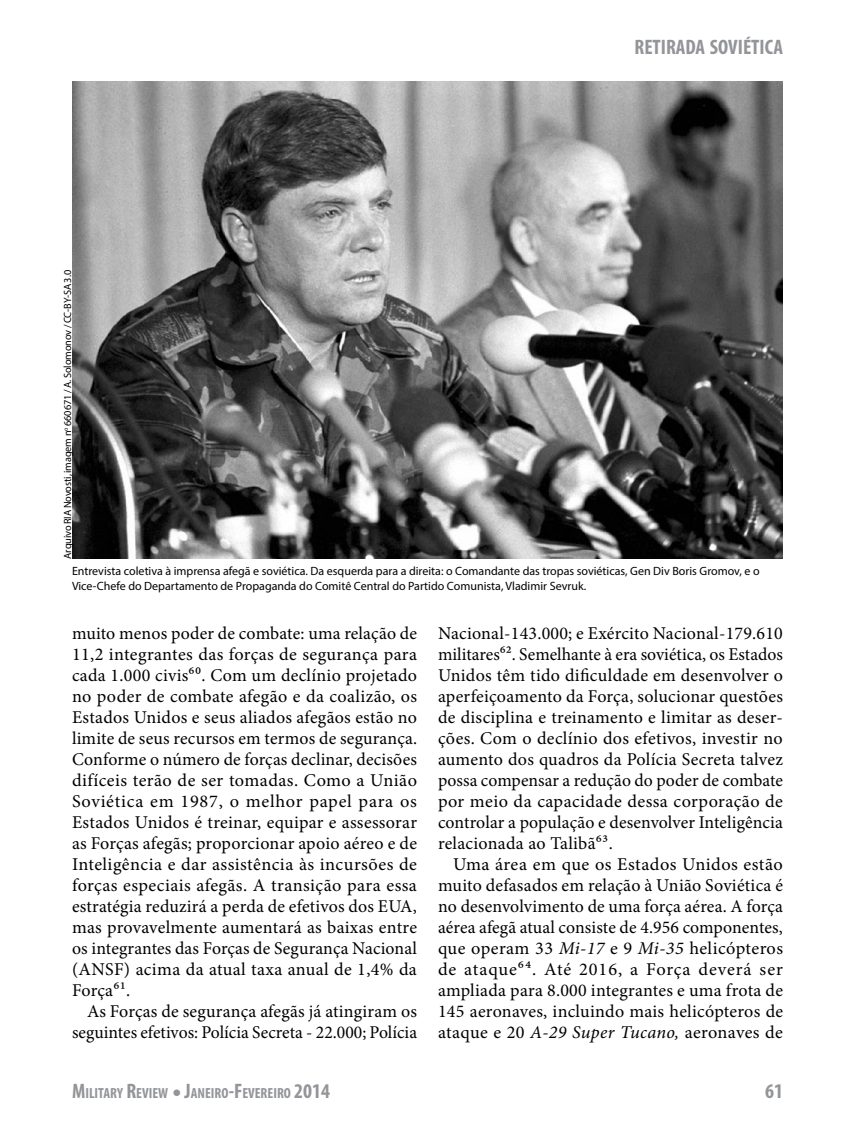
<style>
.page{position:relative;width:864px;height:1134px;background:#fff}
.page>*{position:absolute;margin:0;border:0;box-sizing:border-box;transform-origin:0 0}
.t1{font:700 condensed 21px "Myriad Pro";color:#939598}
.t2{font:700 condensed 21px "Myriad Pro";color:#939598}
.t3{font:18px/21px "Minion Pro";letter-spacing:.01em;color:#000;text-align:justify}
.t4{font:700 condensed 14.7px "Myriad Pro";color:#939598}
.t5{font:12px/15px "Myriad Pro";color:#000}
.t6{font:10.5px "Myriad Pro";letter-spacing:-.01em;color:#000}
.s1{font-style:italic}
.s2{font-size:21px}
.s3{font-weight:400;font-stretch:normal;font-size:31.5px}
</style>
<div class="page">
<img style="left:72px;top:81px;width:711px;height:478px">
<p class="t6" style="left:61px;top:559px;width:290px;rotate:-90deg">Arquivo RIA Novosti, imagem n<sup>o</sup> 660671 / A. Solomonov / CC-BY-SA 3.0</p>
<p class="t1" style="left:634px;top:34px;width:150px">RETIRADA SOVIÉTICA</p>
<p class="t5" style="left:72px;top:563px;width:689px">Entrevista coletiva à imprensa afegã e soviética. Da esquerda para a direita: o Comandante das tropas soviéticas, Gen Div Boris Gromov, e o<br>Vice-Chefe do Departamento de Propaganda do Comitê Central do Partido Comunista, Vladimir Sevruk.</p>
<p class="t3" style="left:72px;top:623px;width:347px">muito menos poder de combate: uma relação de 11,2 integrantes das forças de segurança para cada 1.000 civis60. Com um declínio projetado no poder de combate afegão e da coalizão, os Estados Unidos e seus aliados afegãos estão no limite de seus recursos em termos de segurança.<br>Conforme o número de forças declinar, decisões difíceis terão de ser tomadas. Como a União Soviética em 1987, o melhor papel para os Estados Unidos é treinar, equipar e assessorar as Forças afegãs; proporcionar apoio aéreo e de Inteligência e dar assistência às incursões de forças especiais afegãs. A transição para essa estratégia reduzirá a perda de efetivos dos EUA, mas provavelmente aumentará as baixas entre os integrantes das Forças de Segurança Nacional (ANSF) acima da atual taxa anual de 1,4% da Força61.</p>
<p class="t3" style="left:72px;top:1001px;width:347px;text-align:right">As Forças de segurança afegãs já atingiram os seguintes efetivos: Polícia Secreta - 22.000; Polícia</p>
<p class="t3" style="left:438px;top:623px;width:347px">Nacional-143.000; e Exército Nacional-179.610 militares62. Semelhante à era soviética, os Estados Unidos têm tido dificuldade em desenvolver o aperfeiçoamento da Força, solucionar questões de disciplina e treinamento e limitar as deser&shy;ções. Com o declínio dos efetivos, investir no aumento dos quadros da Polícia Secreta talvez possa compensar a redução do poder de combate por meio da capacidade dessa corporação de controlar a população e desenvolver Inteligência relacionada ao Talibã63.</p>
<p class="t3" style="left:438px;top:854px;width:347px;text-indent:15px">Uma área em que os Estados Unidos estão muito defasados em relação à União Soviética é no desenvolvimento de uma força aérea. A força aérea afegã atual consiste de 4.956 componentes, que operam 33 <span class="s1">Mi-17</span> e 9 <span class="s1">Mi-35</span> helicópteros de ataque64. Até 2016, a Força deverá ser ampliada para 8.000 integrantes e uma frota de 145 aeronaves, incluindo mais helicópteros de ataque e 20 <span class="s1">A-29 Super Tucano,</span> aeronaves de</p>
<p class="t4" style="left:72px;top:1084px;width:260px"><span class="s2">M</span>ILITARY <span class="s2">R</span>EVIEW <span class="s3">•</span> <span class="s2">J</span>ANEIRO<span class="s2">-F</span>EVEREIRO <span class="s2">2014</span></p>
<p class="t2" style="left:765px;top:1078px;width:19px">61</p>
</div>
